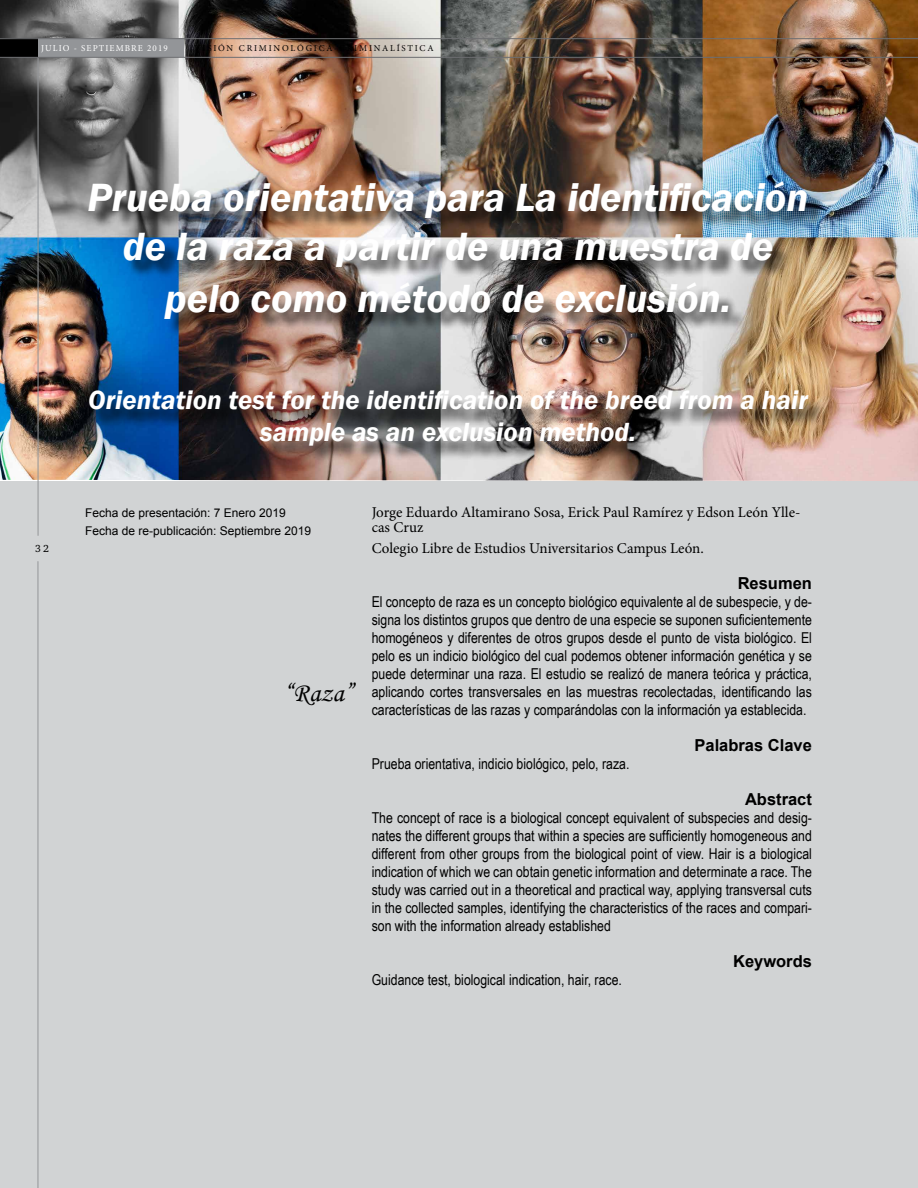
<style>
.page{position:relative;width:918px;height:1188px;background:#fff}
.page>*{position:absolute;margin:0;border:0;box-sizing:border-box;transform-origin:0 0}
.t1{font:italic 600 40.5px/48.6px "Franklin Gothic";color:#fff;text-align:center}
.t2{font:italic 600 27px/32.4px "Franklin Gothic";color:#fff;text-align:center}
.t3{font:27px "Monotype Corsiva";color:#000}
.t4{font:700 16.5px "Arial";color:#000}
.t5{font:15px/18px "Arial Narrow";color:#000;text-align:justify}
.t6{font:15px/15px "Minion Pro";color:#000}
.t7{font:12px/18px "Arial";color:#000}
.t8{font:10.5px "Charter ITC Std";color:#000}
.t9{font:9px "Minion Pro";letter-spacing:.2em;color:#000}
.t10{font:9px "Minion Pro";letter-spacing:.12em;color:#fff}
</style>
<div class="page">
<div style="left:0;top:481px;width:918px;height:707px;background:#d1d3d4"></div>
<img style="left:0;top:0;width:918px;height:481px">
<div style="left:0;top:39px;width:38px;height:18px;background:#000"></div>
<div style="left:38px;top:39px;width:145px;height:18px;background:#939598"></div>
<hr style="left:38px;top:58px;width:1px;height:478px;background:#939598">
<hr style="left:0;top:57px;width:918px;height:1px;background:#6d6e71">
<hr style="left:0;top:38px;width:918px;height:1px;background:#6d6e71">
<hr style="left:38px;top:561px;width:1px;height:627px;background:#939598">
<div style="left:92px;top:184px;width:735px;height:281px;background:#000;opacity:.75"></div>
<p class="t10" style="left:41px;top:42px;width:128px">JULIO - SEPTIEMBRE 2019</p>
<p class="t9" style="left:194px;top:42px;width:241px">VISIÓN CRIMINOLÓGICA-CRIMINALÍSTICA</p>
<h1 class="t1" style="left:88px;top:173px;width:723px">Prueba orientativa para La identificación de la raza a partir de una muestra de</h1>
<h1 class="t1" style="left:165px;top:274px;width:568px">pelo como método de exclusión.</h1>
<p class="t8" style="left:35px;top:542px;width:15px">32</p>
<h2 class="t2" style="left:88px;top:384px;width:721px">Orientation test for the identification of the breed from a hair sample as an exclusion method.</h2>
<p class="t7" style="left:85px;top:504px;width:228px">Fecha de presentación: 7 Enero 2019<br>Fecha de re-publicación: Septiembre 2019</p>
<h2 class="t3" style="left:284px;top:676px;width:71px">“Raza”</h2>
<p class="t6" style="left:372px;top:505px;width:430px">Jorge Eduardo Altamirano Sosa, Erick Paul Ramírez y Edson León Ylle&shy;cas Cruz</p>
<p class="t6" style="left:372px;top:541px;width:334px">Colegio Libre de Estudios Universitarios Campus León.</p>
<p class="t4" style="left:738px;top:572px;width:76px">Resumen</p>
<p class="t5" style="left:372px;top:592px;width:442px">El concepto de raza es un concepto biológico equivalente al de subespecie, y de&shy;signa los distintos grupos que dentro de una especie se suponen suficientemente homogéneos y diferentes de otros grupos desde el punto de vista biológico. El pelo es un indicio biológico del cual podemos obtener información genética y se puede determinar una raza. El estudio se realizó de manera teórica y práctica, aplicando cortes transversales en las muestras recolectadas, identificando las características de las razas y comparándolas con la información ya establecida.</p>
<p class="t4" style="left:695px;top:734px;width:119px">Palabras Clave</p>
<p class="t5" style="left:372px;top:754px;width:259px">Prueba orientativa, indicio biológico, pelo, raza.</p>
<p class="t4" style="left:745px;top:788px;width:68px">Abstract</p>
<p class="t5" style="left:372px;top:808px;width:442px">The concept of race is a biological concept equivalent of subspecies and desig&shy;nates the different groups that within a species are sufficiently homogeneous and different from other groups from the biological point of view. Hair is a biological indication of which we can obtain genetic information and determinate a race. The study was carried out in a theoretical and practical way, applying transversal cuts in the collected samples, identifying the characteristics of the races and compari&shy;son with the information already established</p>
<p class="t4" style="left:733px;top:950px;width:80px">Keywords</p>
<p class="t5" style="left:372px;top:970px;width:252px">Guidance test, biological indication, hair, race.</p>
</div>
